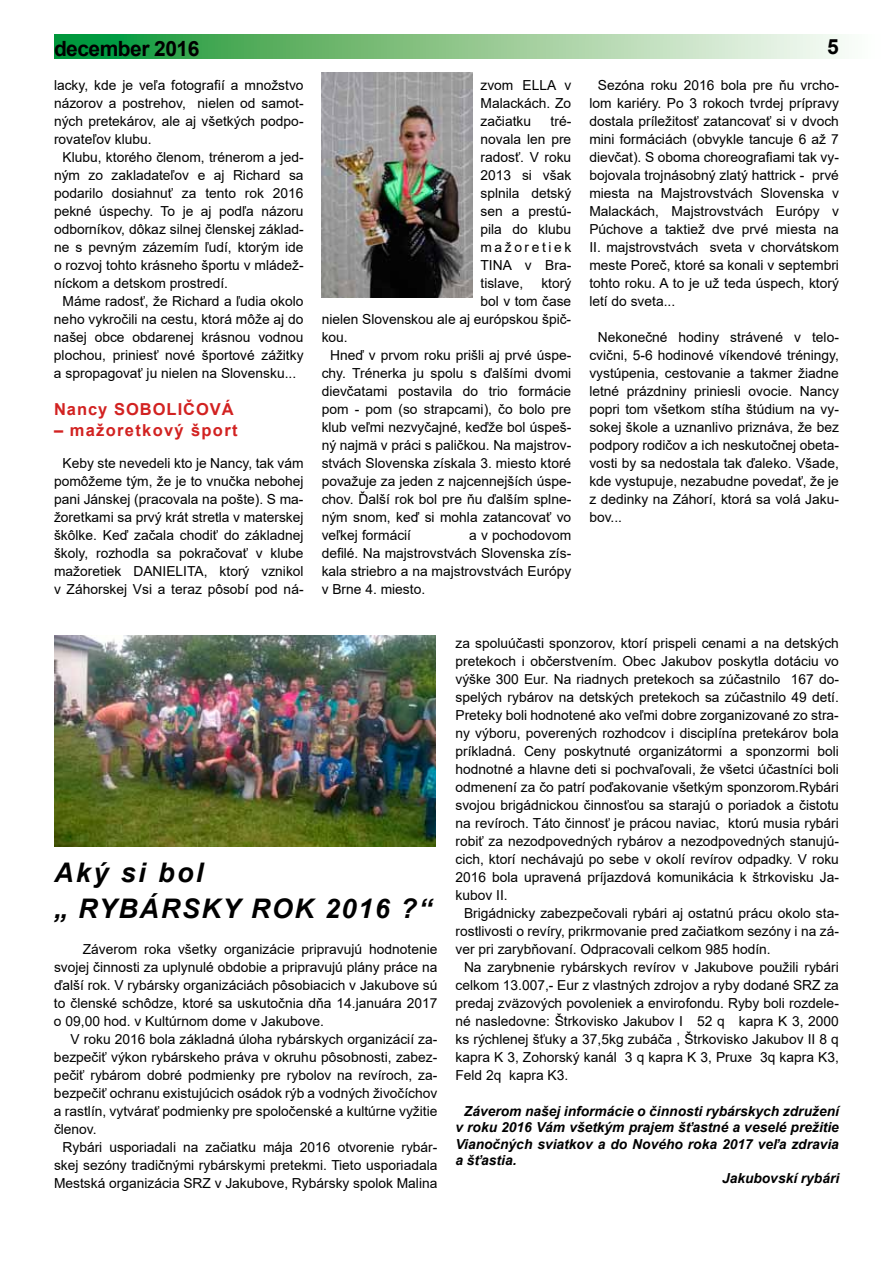
<style>
.page{position:relative;width:893px;height:1263px;background:#fff}
.page>*{position:absolute;margin:0;border:0;box-sizing:border-box;transform-origin:0 0}
.t1{font:italic 700 27px/36px "Arial";letter-spacing:.06em;color:#000}
.t2{font:700 21px "Arial";letter-spacing:-.025em;color:#000}
.t3{font:700 16.5px "Arial";letter-spacing:.08em;color:#d22221}
.t4{font:700 16.5px "Arial";letter-spacing:.06em;color:#d22221}
.t5{font:13.8px/18px "Arial";color:#000;text-align:justify}
.t6{font:italic 700 13.8px/16.5px "Arial";color:#000;text-align:justify}
</style>
<div class="page">
<svg style="left:54px;top:34px;width:788px;height:24px;background:#84c58d"></svg>
<img style="left:322px;top:72px;width:150px;height:226px">
<img style="left:54px;top:635px;width:382px;height:211px">
<h2 class="t2" style="left:54px;top:34px;width:147px">december 2016</h2>
<h2 class="t2" style="left:827px;top:32px;width:13px">5</h2>
<p class="t5" style="left:54px;top:76px;width:251px">lacky, kde je veľa fotografií a množstvo názorov a postrehov, nielen od samot&shy;ných pretekárov, ale aj všetkých podpo&shy;rovateľov klubu.</p>
<p class="t5" style="left:54px;top:148px;width:251px;text-indent:9px">Klubu, ktorého členom, trénerom a jed&shy;ným zo zakladateľov e aj Richard sa podarilo dosiahnuť za tento rok 2016 pekné úspechy. To je aj podľa názoru odborníkov, dôkaz silnej členskej základ&shy;ne s pevným zázemím ľudí, ktorým ide o rozvoj tohto krásneho športu v mládež&shy;níckom a detskom prostredí.</p>
<p class="t5" style="left:54px;top:292px;width:251px;text-indent:9px">Máme radosť, že Richard a ľudia okolo neho vykročili na cestu, ktorá môže aj do našej obce obdarenej krásnou vodnou plochou, priniesť nové športové zážitky a spropagovať ju nielen na Slovensku...</p>
<p class="t4" style="left:54px;top:398px;width:181px">Nancy SOBOLIČOVÁ</p>
<p class="t3" style="left:54px;top:419px;width:185px">– mažoretkový šport</p>
<p class="t5" style="left:54px;top:454px;width:251px;text-indent:9px">Keby ste nevedeli kto je Nancy, tak vám pomôžeme tým, že je to vnučka nebohej pani Jánskej (pracovala na pošte). S ma&shy;žoretkami sa prvý krát stretla v materskej škôlke. Keď začala chodiť do základnej školy, rozhodla sa pokračovať v klube mažoretiek DANIELITA, ktorý vznikol v Záhorskej Vsi a teraz pôsobí pod ná-</p>
<p class="t5" style="left:589px;top:76px;width:251px;text-indent:9px">Sezóna roku 2016 bola pre ňu vrcho&shy;lom kariéry. Po 3 rokoch tvrdej prípravy dostala príležitosť zatancovať si v dvoch mini formáciách (obvykle tancuje 6 až 7 dievčat). S oboma choreografiami tak vy&shy;bojovala trojnásobný zlatý hattrick - prvé miesta na Majstrovstvách Slovenska v Malackách, Majstrovstvách Európy v Púchove a taktiež dve prvé miesta na II. majstrovstvách sveta v chorvátskom meste Poreč, ktoré sa konali v septembri tohto roku. A to je už teda úspech, ktorý letí do sveta...</p>
<p class="t5" style="left:589px;top:328px;width:251px;text-indent:9px">Nekonečné hodiny strávené v telo&shy;cvični, 5-6 hodinové víkendové tréningy, vystúpenia, cestovanie a takmer žiadne letné prázdniny priniesli ovocie. Nancy popri tom všetkom stíha štúdium na vy&shy;sokej škole a uznanlivo priznáva, že bez podpory rodičov a ich neskutočnej obeta&shy;vosti by sa nedostala tak ďaleko. Všade, kde vystupuje, nezabudne povedať, že je z dedinky na Záhorí, ktorá sa volá Jaku&shy;bov...</p>
<p class="t5" style="left:480px;top:76px;width:92px">zvom ELLA v Malackách. Zo začiatku</p>
<p class="t5" style="left:480px;top:112px;width:92px;text-indent:70px">tré&shy;novala len pre radosť. V roku 2013 si však splnila detský sen a prestú&shy;pila do klubu mažoretiek TINA v Bra&shy;tislave,</p>
<p class="t5" style="left:541px;top:274px;width:31px">ktorý</p>
<p class="t5" style="left:480px;top:292px;width:92px">bol v tom čase</p>
<p class="t5" style="left:322px;top:310px;width:251px">nielen Slovenskou ale aj európskou špič-</p>
<p class="t5" style="left:322px;top:328px;width:28px">kou.</p>
<p class="t5" style="left:330px;top:346px;width:243px">Hneď v prvom roku prišli aj prvé úspe-</p>
<p class="t5" style="left:322px;top:364px;width:251px">chy. Trénerka ju spolu s ďalšími dvomi</p>
<p class="t5" style="left:322px;top:382px;width:251px">dievčatami postavila do trio formácie</p>
<p class="t5" style="left:322px;top:400px;width:251px">pom - pom (so strapcami), čo bolo pre</p>
<p class="t5" style="left:322px;top:418px;width:251px">klub veľmi nezvyčajné, keďže bol úspeš-</p>
<p class="t5" style="left:322px;top:436px;width:251px">ný najmä v práci s paličkou. Na majstrov-</p>
<p class="t5" style="left:322px;top:454px;width:251px">stvách Slovenska získala 3. miesto ktoré</p>
<p class="t5" style="left:322px;top:472px;width:251px">považuje za jeden z najcennejších úspe-</p>
<p class="t5" style="left:322px;top:490px;width:251px">chov. Ďalší rok bol pre ňu ďalším splne-</p>
<p class="t5" style="left:322px;top:508px;width:251px">ným snom, keď si mohla zatancovať vo</p>
<p class="t5" style="left:322px;top:526px;width:91px">veľkej formácií</p>
<p class="t5" style="left:322px;top:526px;width:251px;text-indent:148px">a v pochodovom defilé. Na majstrovstvách Slovenska zís&shy;kala striebro a na majstrovstvách Európy v Brne 4. miesto.</p>
<h1 class="t1" style="left:54px;top:855px;width:380px">Aký si bol<br>„ RYBÁRSKY ROK 2016 ?“</h1>
<p class="t5" style="left:54px;top:940px;width:385px;text-indent:29px">Záverom roka všetky organizácie pripravujú hodnotenie svojej činnosti za uplynulé obdobie a pripravujú plány práce na ďalší rok. V rybársky organizáciách pôsobiacich v Jakubove sú to členské schôdze, ktoré sa uskutočnia dňa 14.januára 2017 o 09,00 hod. v Kultúrnom dome v Jakubove.</p>
<p class="t5" style="left:54px;top:1030px;width:385px;text-indent:17px">V roku 2016 bola základná úloha rybárskych organizácií za&shy;bezpečiť výkon rybárskeho práva v okruhu pôsobnosti, zabez&shy;pečiť rybárom dobré podmienky pre rybolov na revíroch, za&shy;bezpečiť ochranu existujúcich osádok rýb a vodných živočíchov a rastlín, vytvárať podmienky pre spoločenské a kultúrne vyžitie členov.</p>
<p class="t5" style="left:54px;top:1138px;width:385px;text-indent:9px">Rybári usporiadali na začiatku mája 2016 otvorenie rybár&shy;skej sezóny tradičnými rybárskymi pretekmi. Tieto usporiadala Mestská organizácia SRZ v Jakubove, Rybársky spolok Malina</p>
<p class="t5" style="left:455px;top:634px;width:385px">za spoluúčasti sponzorov, ktorí prispeli cenami a na detských pretekoch i občerstvením. Obec Jakubov poskytla dotáciu vo výške 300 Eur. Na riadnych pretekoch sa zúčastnilo 167 do&shy;spelých rybárov na detských pretekoch sa zúčastnilo 49 detí.<br>Preteky boli hodnotené ako veľmi dobre zorganizované zo stra&shy;ny výboru, poverených rozhodcov i disciplína pretekárov bola príkladná. Ceny poskytnuté organizátormi a sponzormi boli hodnotné a hlavne deti si pochvaľovali, že všetci účastníci boli odmenení za čo patrí poďakovanie všetkým sponzorom.Rybári svojou brigádnickou činnosťou sa starajú o poriadok a čistotu na revíroch. Táto činnosť je prácou naviac, ktorú musia rybári robiť za nezodpovedných rybárov a nezodpovedných stanujú&shy;cich, ktorí nechávajú po sebe v okolí revírov odpadky. V roku 2016 bola upravená príjazdová komunikácia k štrkovisku Ja&shy;kubov II.</p>
<p class="t5" style="left:455px;top:904px;width:385px;text-indent:9px">Brigádnicky zabezpečovali rybári aj ostatnú prácu okolo sta&shy;rostlivosti o revíry, prikrmovanie pred začiatkom sezóny i na zá&shy;ver pri zarybňovaní. Odpracovali celkom 985 hodín.</p>
<p class="t5" style="left:455px;top:958px;width:385px;text-indent:9px">Na zarybnenie rybárskych revírov v Jakubove použili rybári celkom 13.007,- Eur z vlastných zdrojov a ryby dodané SRZ za predaj zväzových povoleniek a envirofondu. Ryby boli rozdele&shy;né nasledovne: Štrkovisko Jakubov I 52 q kapra K 3, 2000 ks rýchlenej šťuky a 37,5kg zubáča , Štrkovisko Jakubov II 8 q kapra K 3, Zohorský kanál 3 q kapra K 3, Pruxe 3q kapra K3, Feld 2q kapra K3.</p>
<p class="t6" style="left:455px;top:1103px;width:385px;text-indent:9px">Záverom našej informácie o činnosti rybárskych združení v roku 2016 Vám všetkým prajem šťastné a veselé prežitie Vianočných sviatkov a do Nového roka 2017 veľa zdravia a šťastia.</p>
<p class="t6" style="left:722px;top:1170px;width:119px">Jakubovskí rybári</p>
</div>
